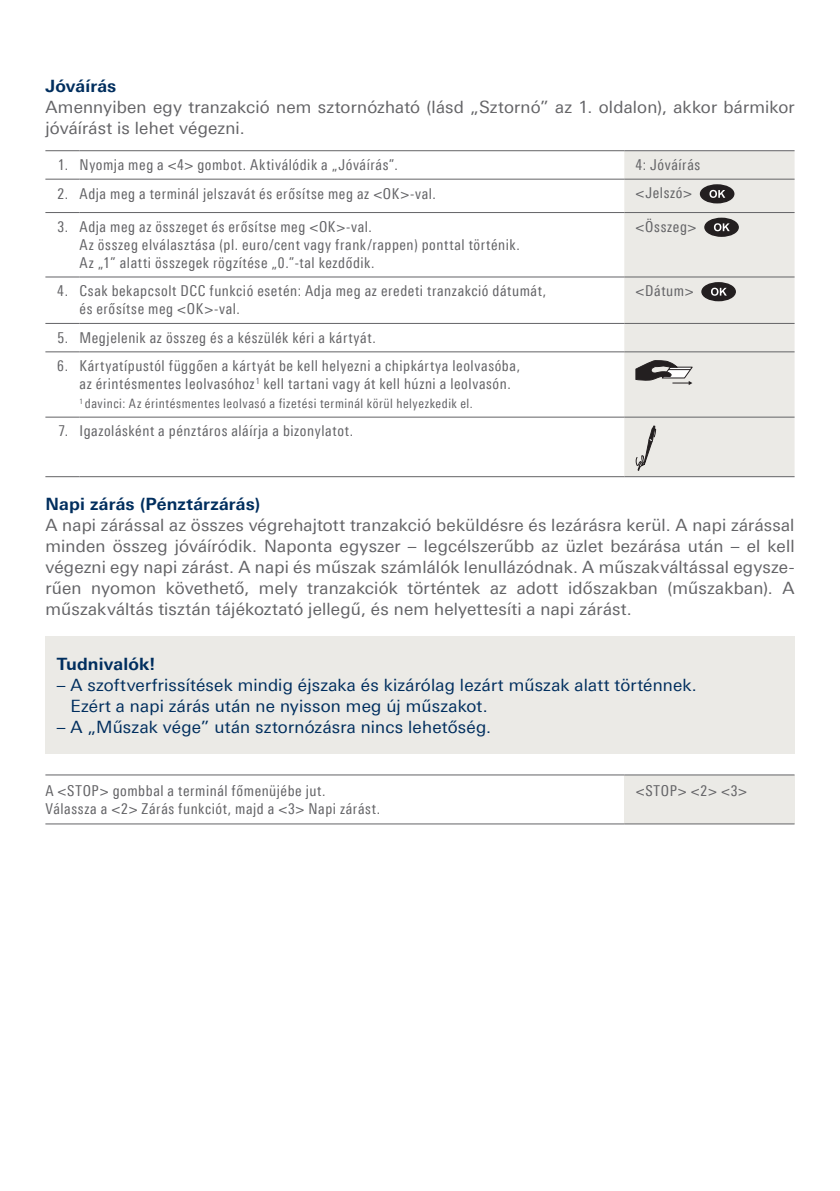
<style>
.page{position:relative;width:840px;height:1191px;background:#fff}
.page>*{position:absolute;margin:0;border:0;box-sizing:border-box;transform-origin:0 0}
.t1{font:17px/21px "Linotype Univers 430";letter-spacing:.01em;color:#636366}
.t2{font:17px/21px "Linotype Univers 430";letter-spacing:.01em;color:#002e5e}
.t3{font:700 17px "Linotype Univers 630";letter-spacing:.01em;color:#002e5e}
.t4{font:15px/18px "Linotype Univers 420 Cn";letter-spacing:.04em;color:#636366}
.t5{font:13px "Linotype Univers 420 Cn";letter-spacing:.045em;color:#636366}
</style>
<div class="page">
<div style="left:624px;top:151px;width:170px;height:325px;background:#ebeae6"></div>
<hr style="left:45px;top:150px;width:34px;height:1px;background:#636366">
<hr style="left:79px;top:150px;width:545px;height:1px;background:#636366">
<hr style="left:624px;top:150px;width:170px;height:1px;background:#636366">
<hr style="left:45px;top:179px;width:34px;height:1px;background:#636366">
<hr style="left:79px;top:179px;width:545px;height:1px;background:#636366">
<hr style="left:624px;top:179px;width:170px;height:1px;background:#636366">
<hr style="left:45px;top:212px;width:34px;height:1px;background:#636366">
<hr style="left:79px;top:212px;width:545px;height:1px;background:#636366">
<hr style="left:624px;top:212px;width:170px;height:1px;background:#636366">
<hr style="left:45px;top:277px;width:34px;height:1px;background:#636366">
<hr style="left:79px;top:277px;width:545px;height:1px;background:#636366">
<hr style="left:624px;top:277px;width:170px;height:1px;background:#636366">
<hr style="left:45px;top:323px;width:34px;height:1px;background:#636366">
<hr style="left:79px;top:323px;width:545px;height:1px;background:#636366">
<hr style="left:624px;top:323px;width:170px;height:1px;background:#636366">
<hr style="left:45px;top:351px;width:34px;height:1px;background:#636366">
<hr style="left:79px;top:351px;width:545px;height:1px;background:#636366">
<hr style="left:624px;top:351px;width:170px;height:1px;background:#636366">
<hr style="left:45px;top:417px;width:34px;height:1px;background:#636366">
<hr style="left:79px;top:417px;width:545px;height:1px;background:#636366">
<hr style="left:624px;top:417px;width:170px;height:1px;background:#636366">
<hr style="left:79px;top:476px;width:545px;height:1px;background:#636366">
<hr style="left:624px;top:476px;width:170px;height:1px;background:#636366">
<hr style="left:45px;top:476px;width:34px;height:1px;background:#636366">
<div style="left:700px;top:185px;width:33px;height:18px;background:#231f20;border-radius:50%"></div>
<div style="left:699px;top:184px;width:35px;height:19px;border:2px solid #231f20;border-radius:50%"></div>
<svg style="left:709px;top:190px;width:16px;height:8px"></svg>
<div style="left:704px;top:218px;width:33px;height:18px;background:#231f20;border-radius:50%"></div>
<div style="left:703px;top:218px;width:35px;height:19px;border:2px solid #231f20;border-radius:50%"></div>
<svg style="left:713px;top:223px;width:16px;height:8px"></svg>
<div style="left:701px;top:283px;width:33px;height:17px;background:#231f20;border-radius:50%"></div>
<div style="left:701px;top:282px;width:34px;height:19px;border:2px solid #231f20;border-radius:50%"></div>
<svg style="left:711px;top:288px;width:15px;height:8px"></svg>
<svg style="left:635px;top:360px;width:57px;height:25px"></svg>
<svg style="left:635px;top:425px;width:20px;height:45px"></svg>
<div style="left:45px;top:636px;width:749px;height:117px;background:#ebeae6"></div>
<div style="left:624px;top:775px;width:170px;height:49px;background:#ebeae6"></div>
<hr style="left:45px;top:774px;width:579px;height:1px;background:#636366">
<hr style="left:624px;top:774px;width:170px;height:1px;background:#636366">
<hr style="left:45px;top:823px;width:579px;height:1px;background:#636366">
<hr style="left:624px;top:823px;width:170px;height:1px;background:#636366">
<p class="t3" style="left:45px;top:75px;width:72px">Jóváírás</p>
<p class="t1" style="left:45px;top:96px;width:750px">Amennyiben egy tranzakció nem sztornózható (lásd „Sztornó” az 1. oldalon), akkor bármikor jóváírást is lehet végezni.</p>
<p class="t4" style="left:58px;top:156px;width:341px">1. Nyomja meg a &lt;4&gt; gombot. Aktiválódik a „Jóváírás”.</p>
<p class="t4" style="left:635px;top:156px;width:66px">4: Jóváírás</p>
<p class="t4" style="left:57px;top:184px;width:380px">2. Adja meg a terminál jelszavát és erősítse meg az &lt;OK&gt;-val.</p>
<p class="t4" style="left:635px;top:184px;width:58px">&lt;Jelszó&gt;</p>
<p class="t4" style="left:79px;top:217px;width:441px;text-indent:-22px">3. Adja meg az összeget és erősítse meg &lt;OK&gt;-val.<br>Az összeg elválasztása (pl. euro/cent vagy frank/rappen) ponttal történik.<br>Az „1” alatti összegek rögzítése „0.”-tal kezdődik.</p>
<p class="t4" style="left:635px;top:217px;width:62px">&lt;Összeg&gt;</p>
<p class="t4" style="left:79px;top:282px;width:468px;text-indent:-22px">4. Csak bekapcsolt DCC funkció esetén: Adja meg az eredeti tranzakció dátumát, és erősítse meg &lt;OK&gt;-val.</p>
<p class="t4" style="left:635px;top:282px;width:59px">&lt;Dátum&gt;</p>
<p class="t4" style="left:57px;top:328px;width:320px">5. Megjelenik az összeg és a készülék kéri a kártyát.</p>
<p class="t4" style="left:79px;top:357px;width:442px;text-indent:-22px">6. Kártyatípustól függően a kártyát be kell helyezni a chipkártya leolvasóba, az érintésmentes leolvasóhoz<sup>1</sup> kell tartani vagy át kell húzni a leolvasón.</p>
<p class="t5" style="left:79px;top:396px;width:394px"><sup>1</sup> davinci: Az érintésmentes leolvasó a fizetési terminál körül helyezkedik el.</p>
<p class="t4" style="left:58px;top:422px;width:296px">7. Igazolásként a pénztáros aláírja a bizonylatot.</p>
<p class="t3" style="left:45px;top:494px;width:216px">Napi zárás (Pénztárzárás)</p>
<p class="t1" style="left:45px;top:515px;width:750px;text-align:justify">A napi zárással az összes végrehajtott tranzakció beküldésre és lezárásra kerül. A napi zárással minden összeg jóváíródik. Naponta egyszer – legcélszerűbb az üzlet bezárása után – el kell végezni egy napi zárást. A napi és műszak számlálók lenullázódnak. A műszakváltással egysze&shy;rűen nyomon követhető, mely tranzakciók történtek az adott időszakban (műszakban). A műszakváltás tisztán tájékoztató jellegű, és nem helyettesíti a napi zárást.</p>
<p class="t3" style="left:57px;top:653px;width:100px">Tudnivalók!</p>
<p class="t2" style="left:70px;top:674px;width:627px;text-indent:-14px">– A szoftverfrissítések mindig éjszaka és kizárólag lezárt műszak alatt történnek.<br>Ezért a napi zárás után ne nyisson meg új műszakot.</p>
<p class="t2" style="left:57px;top:716px;width:435px">– A „Műszak vége” után sztornózásra nincs lehetőség.</p>
<p class="t4" style="left:45px;top:781px;width:336px">A &lt;STOP&gt; gombbal a terminál főmenüjébe jut.<br>Válassza a &lt;2&gt; Zárás funkciót, majd a &lt;3&gt; Napi zárást.</p>
<p class="t4" style="left:635px;top:781px;width:113px">&lt;STOP&gt; &lt;2&gt; &lt;3&gt;</p>
</div>
